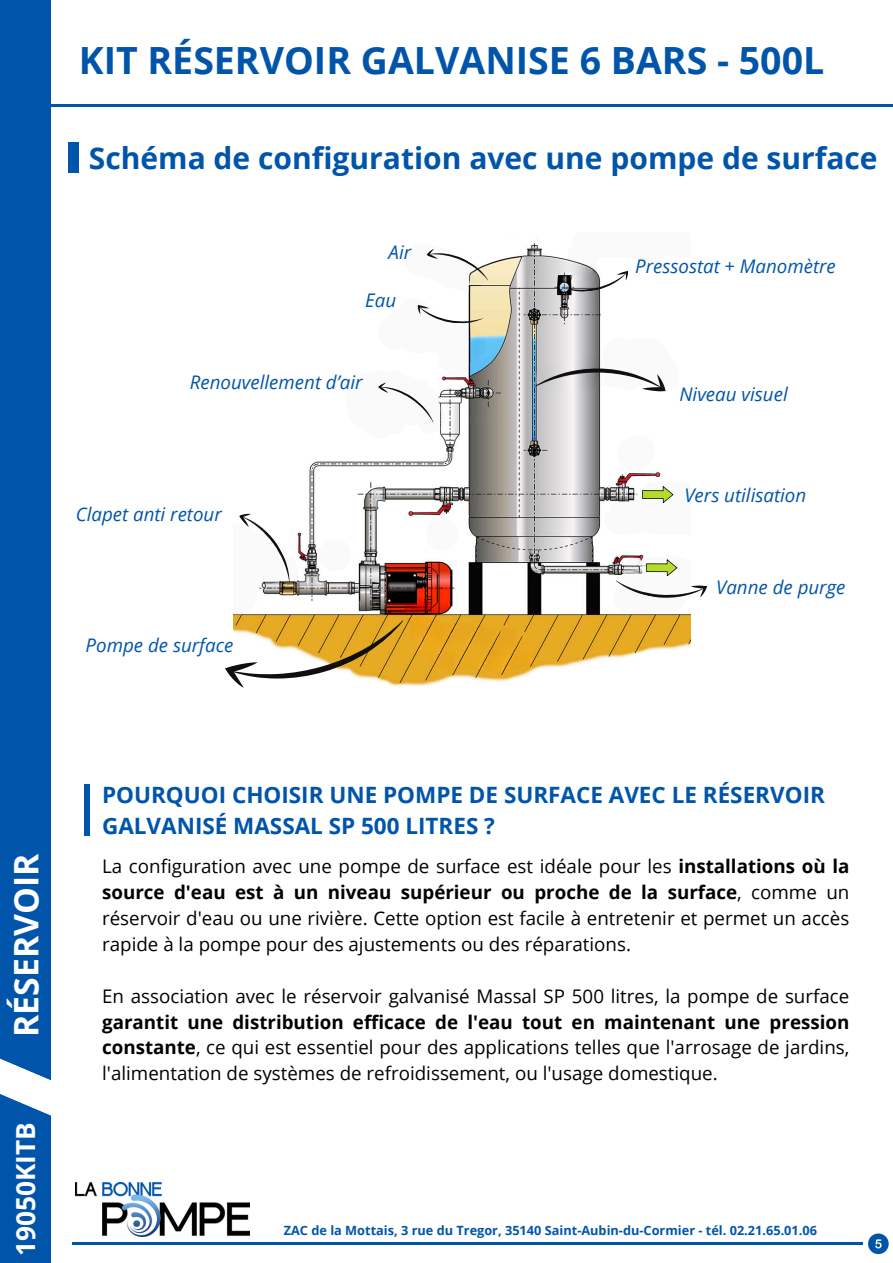
<style>
.page{position:relative;width:893px;height:1263px;background:#fff}
.page>*{position:absolute;margin:0;border:0;box-sizing:border-box;transform-origin:0 0}
.t1{font:700 37.5px "Open Sans";color:#05a}
.t2{font:700 33.75px "Open Sans";color:#fff}
.t3{font:700 30px "Open Sans";color:#05a}
.t4{font:700 26.25px "Open Sans";color:#fff}
.t5{font:700 22.5px/31.5px "Open Sans";color:#05a}
.t6{font:18.75px/25.9px "Open Sans";color:#000;text-align:justify}
.t7{font:italic 18.75px "Open Sans";color:#05a}
.t8{font:700 12.75px "Open Sans";color:#05a}
.s1{font-weight:700}
</style>
<div class="page">
<div style="left:0;top:0;width:51px;height:1093px;background:#05a"></div>
<img style="left:76px;top:1182px;width:173px;height:54px">
<hr style="left:72px;top:1242px;width:790px;height:3px;background:#05a">
<hr style="left:0;top:104px;width:893px;height:3px;background:#05a">
<div style="left:68px;top:142px;width:11px;height:31px;background:#05a"></div>
<div style="left:84px;top:784px;width:6px;height:52px;background:#05a"></div>
<img style="left:259px;top:243px;width:431px;height:444px">
<svg style="left:225px;top:600px;width:185px;height:88px"></svg>
<svg style="left:239px;top:508px;width:57px;height:79px"></svg>
<svg style="left:417px;top:305px;width:66px;height:20px"></svg>
<svg style="left:426px;top:243px;width:65px;height:44px"></svg>
<svg style="left:562px;top:271px;width:67px;height:23px"></svg>
<svg style="left:533px;top:360px;width:133px;height:42px"></svg>
<svg style="left:642px;top:486px;width:31px;height:17px"></svg>
<svg style="left:614px;top:559px;width:93px;height:48px"></svg>
<svg style="left:378px;top:376px;width:60px;height:53px"></svg>
<div style="left:868px;top:1233px;width:20px;height:21px;background:#05a;border-radius:50%"></div>
<svg style="left:875px;top:1239px;width:6px;height:9px"></svg>
<div style="left:0;top:1093px;width:51px;height:170px;background:#05a"></div>
<svg style="left:0;top:1058px;width:51px;height:58px"></svg>
<h6 class="t1" style="left:79px;top:34px;width:747px">KIT RÉSERVOIR GALVANISE 6 BARS - 500L</h6>
<h1 class="t3" style="left:89px;top:137px;width:790px">Schéma de configuration avec une pompe de surface</h1>
<p class="t7" style="left:389px;top:239px;width:24px">Air</p>
<h6 class="t7" style="left:365px;top:287px;width:32px">Eau</h6>
<h6 class="t7" style="left:190px;top:369px;width:174px">Renouvellement d’air</h6>
<h6 class="t7" style="left:76px;top:501px;width:147px">Clapet anti retour</h6>
<p class="t7" style="left:86px;top:631px;width:149px">Pompe de surface</p>
<p class="t7" style="left:635px;top:253px;width:202px">Pressostat + Manomètre</p>
<p class="t7" style="left:679px;top:381px;width:110px">Niveau visuel</p>
<p class="t7" style="left:684px;top:482px;width:123px">Vers utilisation</p>
<p class="t7" style="left:716px;top:574px;width:131px">Vanne de purge</p>
<h6 class="t2" style="left:2px;top:1037px;width:185px;rotate:-90deg">RÉSERVOIR</h6>
<h6 class="t4" style="left:7px;top:1256px;width:135px;rotate:-90deg">19050KITB</h6>
<p class="t5" style="left:102px;top:778px;width:724px">POURQUOI CHOISIR UNE POMPE DE SURFACE AVEC LE RÉSERVOIR<br>GALVANISÉ MASSAL SP 500 LITRES ?</p>
<p class="t6" style="left:102px;top:853px;width:748px">La configuration avec une pompe de surface est idéale pour les <span class="s1">installations où la source d'eau est à un niveau supérieur ou proche de la surface</span>, comme un réservoir d'eau ou une rivière. Cette option est facile à entretenir et permet un accès rapide à la pompe pour des ajustements ou des réparations.</p>
<p class="t6" style="left:102px;top:982px;width:748px">En association avec le réservoir galvanisé Massal SP 500 litres, la pompe de surface <span class="s1">garantit une distribution efficace de l'eau tout en maintenant une pression constante</span>, ce qui est essentiel pour des applications telles que l'arrosage de jardins, l'alimentation de systèmes de refroidissement, ou l'usage domestique.</p>
<h6 class="t8" style="left:284px;top:1221px;width:535px">ZAC de la Mottais, 3 rue du Tregor, 35140 Saint-Aubin-du-Cormier - tél. 02.21.65.01.06</h6>
</div>
